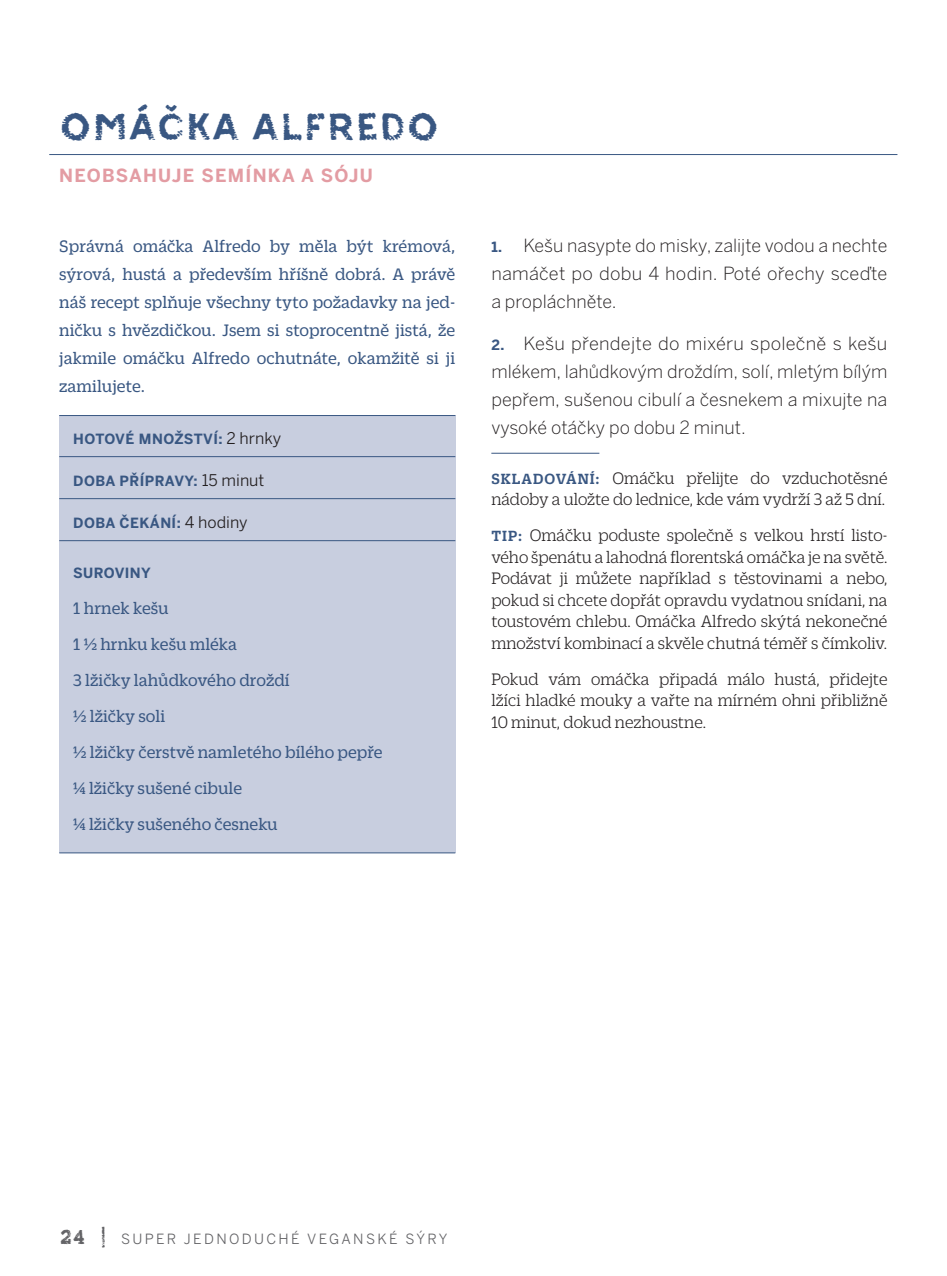
<style>
.page{position:relative;width:947px;height:1276px;background:#fff}
.page>*{position:absolute;margin:0;border:0;box-sizing:border-box;transform-origin:0 0}
.t1{font:34px "Canvas Tiny Sans";color:#395782}
.t2{font:300 18px/21.6px "Duplicate Slab";color:#231f20;text-align:justify}
.t3{font:18px/36px "Duplicate Slab";color:#395782;text-align:justify}
.t4{font:300 18px/28px "Benton Sans";color:#231f20;text-align:justify}
.t5{font:700 18px "Benton Sans";letter-spacing:.07em;color:#e39ca3}
.t6{font:700 14px "Benton Sans";letter-spacing:.03em;color:#395782}
.t7{font:14px "Benton Sans";letter-spacing:.17em;color:#636366}
.s1{font-weight:400;font-size:16px;color:#231f20}
.s2{font-weight:700;font-size:14px;color:#395782}
.s3{font-weight:500;font-size:16px;color:#395782}
.s4{font-family:"Canvas Tiny Slab";font-size:18px}
</style>
<div class="page">
<hr style="left:49px;top:154px;width:848px;height:1px;background:#395782">
<div style="left:59px;top:415px;width:396px;height:262px;background:#c8cedf"></div>
<hr style="left:59px;top:415px;width:396px;height:1px;background:#395782">
<hr style="left:59px;top:456px;width:396px;height:1px;background:#395782">
<hr style="left:59px;top:498px;width:396px;height:1px;background:#395782">
<hr style="left:59px;top:540px;width:396px;height:1px;background:#395782">
<div style="left:59px;top:563px;width:396px;height:290px;background:#c8cedf"></div>
<hr style="left:59px;top:852px;width:396px;height:1px;background:#395782">
<hr style="left:491px;top:453px;width:108px;height:1px;background:#395782">
<h1 class="t1" style="left:59px;top:104px;width:381px">OMÁČKA ALFREDO</h1>
<p class="t5" style="left:59px;top:164px;width:315px">NEOBSAHUJE SEMÍNKA A SÓJU</p>
<p class="t3" style="left:59px;top:231px;width:398px;line-height:28px">Správná omáčka Alfredo by měla být krémová, sýrová, hustá a především hříšně dobrá. A právě náš recept splňuje všechny tyto požadavky na jed&shy;ničku s hvězdičkou. Jsem si stoprocentně jistá, že jakmile omáčku Alfredo ochutnáte, okamžitě si ji zamilujete.</p>
<p class="t6" style="left:73px;top:430px;width:209px">HOTOVÉ MNOŽSTVÍ: <span class="s1">2 hrnky</span></p>
<p class="t6" style="left:73px;top:472px;width:193px">DOBA PŘÍPRAVY: <span class="s1">15 minut</span></p>
<p class="t6" style="left:73px;top:514px;width:176px">DOBA ČEKÁNÍ: <span class="s1">4 hodiny</span></p>
<p class="t6" style="left:73px;top:564px;width:79px">SUROVINY</p>
<p class="t3" style="left:73px;top:589px;width:311px;text-align:left">1 hrnek kešu<br>1 ½ hrnku kešu mléka<br>3 lžičky lahůdkového droždí<br>½ lžičky soli<br>½ lžičky čerstvě namletého bílého pepře ¼ lžičky sušené cibule<br>¼ lžičky sušeného česneku</p>
<p class="t4" style="left:491px;top:231px;width:397px"><span class="s2">1.</span> Kešu nasypte do misky, zalijte vodou a nechte namáčet po dobu 4 hodin. Poté ořechy sceďte a propláchněte.</p>
<p class="t4" style="left:491px;top:329px;width:398px"><span class="s2">2.</span> Kešu přendejte do mixéru společně s kešu mlékem, lahůdkovým droždím, solí, mletým bílým pepřem, sušenou cibulí a česnekem a mixujte na vysoké otáčky po dobu 2 minut.</p>
<p class="t2" style="left:491px;top:466px;width:398px"><span class="s3">SKLADOVÁNÍ:</span> Omáčku přelijte do vzduchotěsné nádoby a uložte do lednice, kde vám vydrží 3 až 5 dní.</p>
<p class="t2" style="left:491px;top:523px;width:398px"><span class="s3">TIP:</span> Omáčku poduste společně s velkou hrstí listo&shy;vého špenátu a lahodná florentská omáčka je na světě.<br>Podávat ji můžete například s těstovinami a nebo, pokud si chcete dopřát opravdu vydatnou snídani, na toustovém chlebu. Omáčka Alfredo skýtá nekonečné množství kombinací a skvěle chutná téměř s čímkoliv.</p>
<p class="t2" style="left:491px;top:667px;width:398px">Pokud vám omáčka připadá málo hustá, přidejte lžíci hladké mouky a vařte na mírném ohni přibližně 10 minut, dokud nezhoustne.</p>
<p class="t7" style="left:59px;top:1231px;width:390px"><span class="s4">24 |</span> SUPER JEDNODUCHÉ VEGANSKÉ SÝRY</p>
</div>
